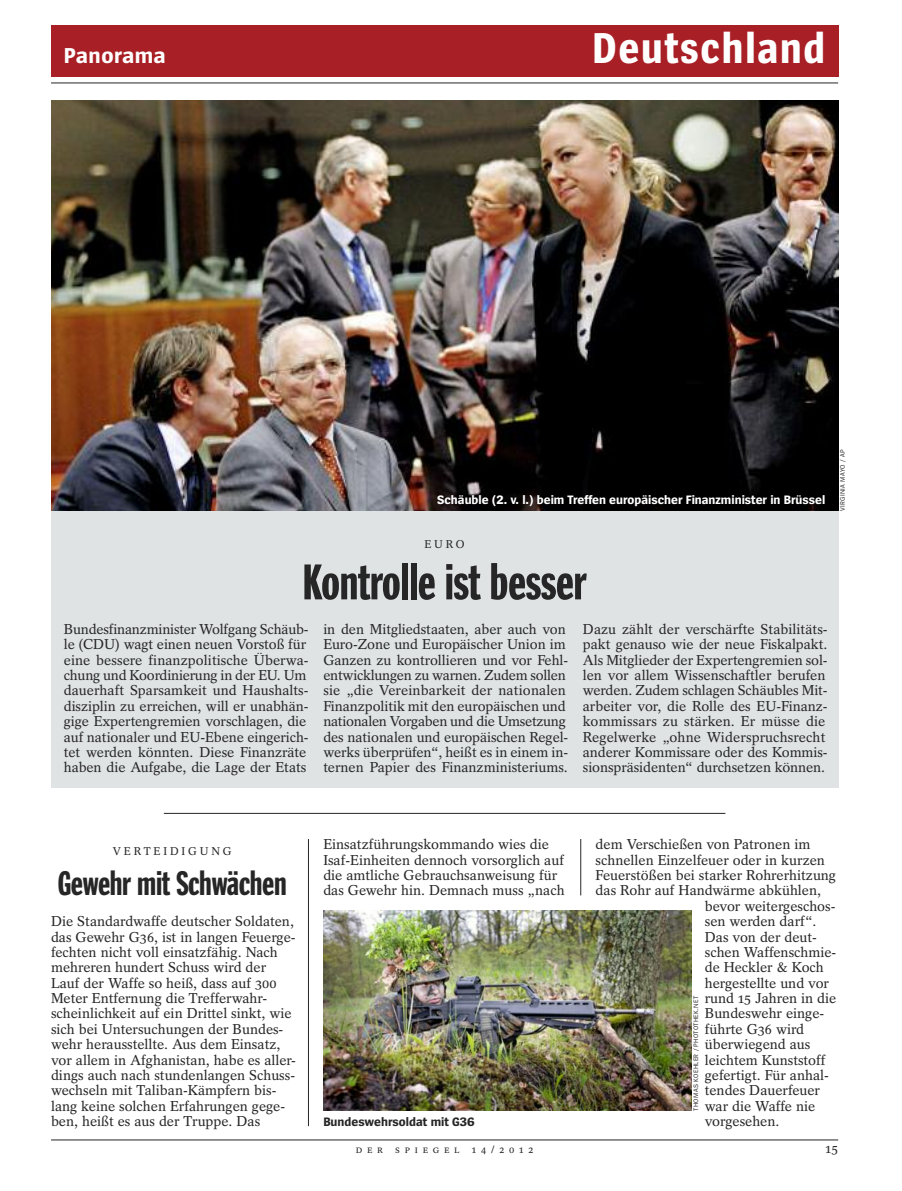
<style>
.page{position:relative;width:902px;height:1191px;background:#fff}
.page>*{position:absolute;margin:0;border:0;box-sizing:border-box;transform-origin:0 0}
.t1{font:51px "Spiegel Headline";letter-spacing:-.01em;color:#272627}
.t2{font:700 45px "Spiegel Sans Cd";letter-spacing:.03em;color:#fff}
.t3{font:34.5px "Spiegel Headline";letter-spacing:-.01em;color:#272627}
.t4{font:700 22.5px "Spiegel Sans";letter-spacing:.025em;color:#fff}
.t5{font:14.25px/15.5px "Spiegel Serif";color:#272627}
.t6{font:13.5px "Spiegel Serif";color:#272627}
.t7{font:700 12.75px "Spiegel Sans";color:#fff}
.t8{font:700 12.75px "Spiegel Sans";color:#272627}
.t9{font:11.25px "Spiegel Serif";letter-spacing:.25em;color:#272627}
.t10{font:10.5px "Spiegel Serif";letter-spacing:.45em;color:#272627}
.t11{font:6.75px "Spiegel Sans";letter-spacing:.05em;color:#272627}
</style>
<div class="page">
<div style="left:51px;top:511px;width:787px;height:276px;background:#dfe3e4"></div>
<hr style="left:51px;top:83px;width:787px;height:1px;background:#272627">
<div style="left:51px;top:26px;width:787px;height:51px;background:#a91f26"></div>
<hr style="left:51px;top:1139px;width:787px;height:1px;background:#272627">
<img style="left:51px;top:101px;width:787px;height:410px">
<hr style="left:164px;top:813px;width:561px;height:1px;background:#272627">
<hr style="left:308px;top:839px;width:1px;height:287px;background:#272627">
<hr style="left:580px;top:839px;width:1px;height:56px;background:#272627">
<img style="left:323px;top:910px;width:368px;height:200px">
<h3 class="t4" style="left:64px;top:48px;width:103px">Panorama</h3>
<h2 class="t2" style="left:592px;top:32px;width:234px">Deutschland</h2>
<p class="t7" style="left:437px;top:495px;width:390px">Schäuble (2. v. l.) beim Treffen europäischer Finanzminister in Brüssel</p>
<p class="t9" style="left:424px;top:540px;width:42px">EURO</p>
<h1 class="t1" style="left:302px;top:563px;width:286px">Kontrolle ist besser</h1>
<p class="t5" style="left:64px;top:623px;width:246px">Bundesfinanzminister Wolfgang Schäub&shy;le (CDU) wagt einen neuen Vorstoß für eine bessere finanzpolitische Überwa&shy;chung und Koordinierung in der EU. Um dauerhaft Sparsamkeit und Haushalts&shy;disziplin zu erreichen, will er unabhän&shy;gige Expertengremien vorschlagen, die auf nationaler und EU-Ebene eingerich&shy;tet werden könnten. Diese Finanzräte haben die Aufgabe, die Lage der Etats</p>
<p class="t5" style="left:323px;top:623px;width:246px">in den Mitgliedstaaten, aber auch von Euro-Zone und Europäischer Union im Ganzen zu kontrollieren und vor Fehl&shy;entwicklungen zu warnen. Zudem sollen sie „die Vereinbarkeit der nationalen Finanzpolitik mit den europäischen und nationalen Vorgaben und die Umsetzung des nationalen und europäischen Regel&shy;werks überprüfen“, heißt es in einem in&shy;ternen Papier des Finanzministeriums.</p>
<p class="t5" style="left:583px;top:623px;width:246px">Dazu zählt der verschärfte Stabilitäts&shy;pakt genauso wie der neue Fiskalpakt.<br>Als Mitglieder der Expertengremien sol&shy;len vor allem Wissenschaftler berufen werden. Zudem schlagen Schäubles Mit&shy;arbeiter vor, die Rolle des EU-Finanz&shy;kommissars zu stärken. Er müsse die Regelwerke „ohne Widerspruchsrecht anderer Kommissare oder des Kommis&shy;sionspräsidenten“ durchsetzen können.</p>
<p class="t11" style="left:840px;top:511px;width:63px;rotate:-90deg">VIRGINIA MAYO / AP</p>
<p class="t9" style="left:113px;top:847px;width:120px">VERTEIDIGUNG</p>
<h3 class="t3" style="left:58px;top:870px;width:230px">Gewehr mit Schwächen</h3>
<p class="t5" style="left:51px;top:915px;width:246px">Die Standardwaffe deutscher Soldaten, das Gewehr G36, ist in langen Feuerge&shy;fechten nicht voll einsatzfähig. Nach mehreren hundert Schuss wird der Lauf der Waffe so heiß, dass auf 300<br>Meter Entfernung die Trefferwahr&shy;scheinlichkeit auf ein Drittel sinkt, wie sich bei Untersuchungen der Bundes&shy;wehr herausstellte. Aus dem Einsatz, vor allem in Afghanistan, habe es aller&shy;dings auch nach stundenlangen Schuss&shy;wechseln mit Taliban-Kämpfern bis&shy;lang keine solchen Erfahrungen gege&shy;ben, heißt es aus der Truppe. Das</p>
<p class="t5" style="left:323px;top:838px;width:243px">Einsatzführungskommando wies die Isaf-Einheiten dennoch vorsorglich auf die amtliche Gebrauchsanweisung für das Gewehr hin. Demnach muss „nach</p>
<p class="t5" style="left:595px;top:838px;width:216px">dem Verschießen von Patronen im</p>
<p class="t5" style="left:595px;top:853px;width:231px">schnellen Einzelfeuer oder in kurzen</p>
<p class="t5" style="left:595px;top:869px;width:242px">Feuerstößen bei starker Rohrerhitzung</p>
<p class="t5" style="left:595px;top:884px;width:227px">das Rohr auf Handwärme abkühlen,</p>
<p class="t5" style="left:704px;top:899px;width:132px">bevor weitergeschos-</p>
<p class="t5" style="left:704px;top:915px;width:113px">sen werden darf“.</p>
<p class="t5" style="left:704px;top:930px;width:114px">Das von der deut-</p>
<p class="t5" style="left:704px;top:945px;width:133px">schen Waffenschmie-</p>
<p class="t5" style="left:704px;top:961px;width:120px">de Heckler &amp; Koch</p>
<p class="t5" style="left:704px;top:976px;width:126px">hergestellte und vor</p>
<p class="t5" style="left:704px;top:992px;width:133px">rund 15 Jahren in die</p>
<p class="t5" style="left:704px;top:1007px;width:121px">Bundeswehr einge-</p>
<p class="t5" style="left:704px;top:1022px;width:101px">führte G36 wird</p>
<p class="t5" style="left:704px;top:1038px;width:107px">überwiegend aus</p>
<p class="t5" style="left:704px;top:1053px;width:122px">leichtem Kunststoff</p>
<p class="t5" style="left:704px;top:1068px;width:125px">gefertigt. Für anhal-</p>
<p class="t5" style="left:704px;top:1084px;width:117px">tendes Dauerfeuer</p>
<p class="t5" style="left:704px;top:1099px;width:112px">war die Waffe nie</p>
<p class="t5" style="left:704px;top:1115px;width:76px">vorgesehen.</p>
<p class="t11" style="left:693px;top:1110px;width:116px;rotate:-90deg">THOMAS KOEHLER / PHOTOTHEK.NET</p>
<p class="t8" style="left:323px;top:1117px;width:153px">Bundeswehrsoldat mit G36</p>
<p class="t10" style="left:356px;top:1145px;width:179px">DER SPIEGEL 14/2012</p>
<p class="t6" style="left:825px;top:1143px;width:14px">15</p>
</div>
